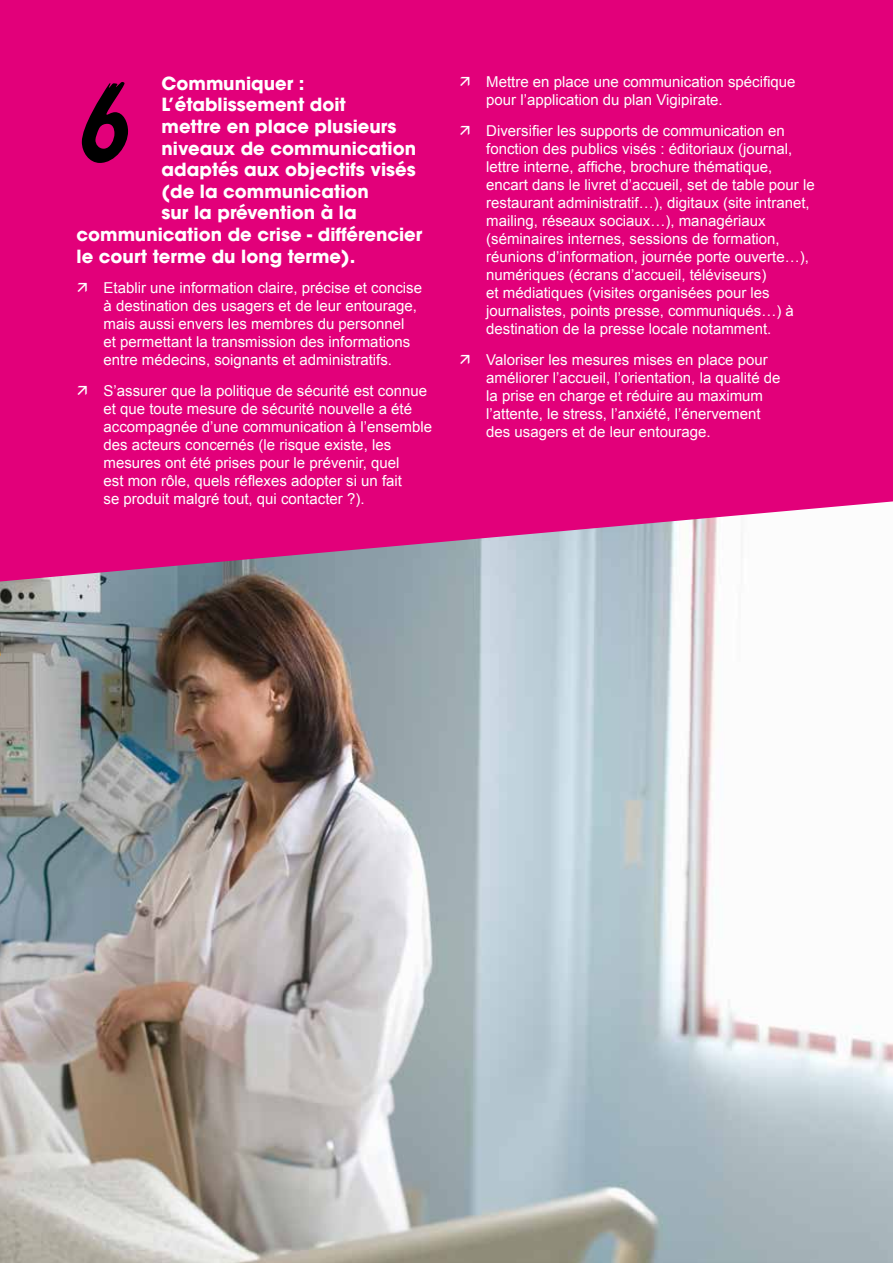
<style>
.page{position:relative;width:893px;height:1263px;background:#fff}
.page>*{position:absolute;margin:0;border:0;box-sizing:border-box;transform-origin:0 0}
.t1{font:108px "Reporter LT Std 2";color:#000}
.t2{font:700 18px "ITC Avant Garde Std";color:#fff}
.t3{font:15px/18px "Arial";color:#fff}
</style>
<div class="page">
<img style="left:0;top:581px;width:893px;height:682px">
<div style="left:0;top:0;width:893px;height:581px;background:#e2007a"></div>
<svg style="left:78px;top:283px;width:9px;height:10px"></svg>
<svg style="left:78px;top:386px;width:9px;height:9px"></svg>
<svg style="left:460px;top:77px;width:10px;height:10px"></svg>
<svg style="left:460px;top:126px;width:10px;height:9px"></svg>
<svg style="left:460px;top:355px;width:10px;height:9px"></svg>
<h1 class="t1" style="left:77px;top:55px;width:53px">6</h1>
<p class="t2" style="left:162px;top:72px;width:144px">Communiquer :</p>
<p class="t2" style="left:162px;top:93px;width:186px">L’établissement doit</p>
<p class="t2" style="left:162px;top:115px;width:236px">mettre en place plusieurs</p>
<p class="t2" style="left:162px;top:136px;width:256px">niveaux de communication</p>
<p class="t2" style="left:162px;top:158px;width:256px">adaptés aux objectifs visés</p>
<p class="t2" style="left:162px;top:180px;width:209px">(de la communication</p>
<p class="t2" style="left:162px;top:201px;width:197px">sur la prévention à la</p>
<p class="t2" style="left:77px;top:223px;width:347px">communication de crise - différencier</p>
<p class="t2" style="left:77px;top:244px;width:280px">le court terme du long terme).</p>
<p class="t3" style="left:104px;top:279px;width:320px">Etablir une information claire, précise et concise à destination des usagers et de leur entourage, mais aussi envers les membres du personnel<br>et permettant la transmission des informations entre médecins, soignants et administratifs.</p>
<p class="t3" style="left:104px;top:382px;width:330px">S’assurer que la politique de sécurité est connue et que toute mesure de sécurité nouvelle a été accompagnée d’une communication à l’ensemble des acteurs concernés (le risque existe, les mesures ont été prises pour le prévenir, quel<br>est mon rôle, quels réflexes adopter si un fait<br>se produit malgré tout, qui contacter ?).</p>
<p class="t3" style="left:486px;top:73px;width:311px">Mettre en place une communication spécifique pour l’application du plan Vigipirate.</p>
<p class="t3" style="left:486px;top:122px;width:330px">Diversifier les supports de communication en fonction des publics visés : éditoriaux (journal, lettre interne, affiche, brochure thématique, encart dans le livret d’accueil, set de table pour le restaurant administratif…), digitaux (site intranet, mailing, réseaux sociaux…), managériaux (séminaires internes, sessions de formation, réunions d’information, journée porte ouverte…), numériques (écrans d’accueil, téléviseurs)<br>et médiatiques (visites organisées pour les journalistes, points presse, communiqués…) à destination de la presse locale notamment.</p>
<p class="t3" style="left:486px;top:351px;width:296px">Valoriser les mesures mises en place pour améliorer l’accueil, l’orientation, la qualité de la prise en charge et réduire au maximum l’attente, le stress, l’anxiété, l’énervement des usagers et de leur entourage.</p>
</div>
